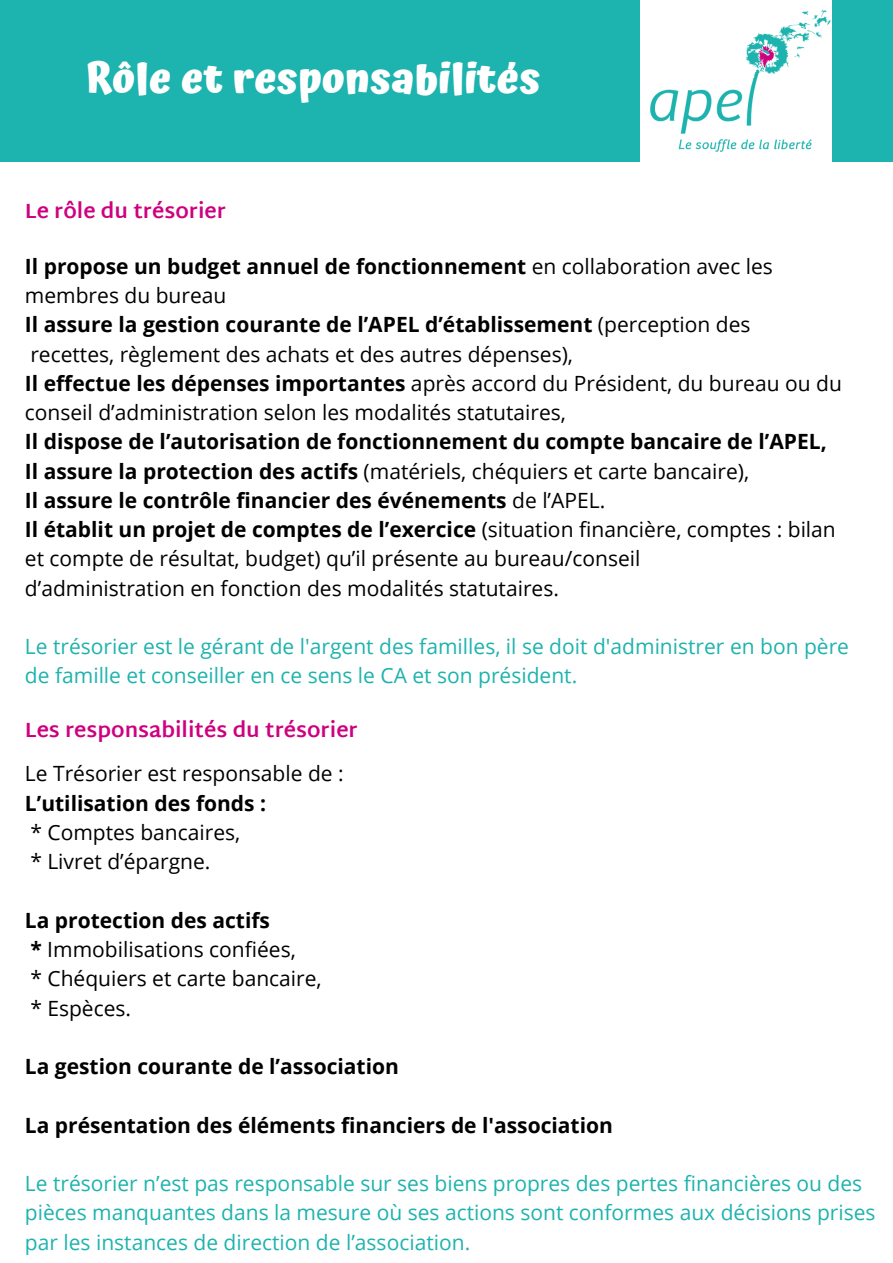
<style>
.page{position:relative;width:893px;height:1263px;background:#fff}
.page>*{position:absolute;margin:0;border:0;box-sizing:border-box;transform-origin:0 0}
.t1{font:700 42px "Atma";color:#fff}
.t2{font:21px/29.2px "Open Sans";color:#000}
.t3{font:21px/29.2px "Open Sans";color:#1db3ae}
.t4{font:700 21px "Open Sans";color:#000}
.t5{font:700 21px "Martel Sans";color:#ce007f}
.s1{font-weight:700}
</style>
<div class="page">
<div style="left:0;top:0;width:893px;height:162px;background:#1db3ae"></div>
<div style="left:640px;top:0;width:191px;height:168px;background:#fff"></div>
<img style="left:651px;top:11px;width:180px;height:140px">
<h1 class="t1" style="left:85px;top:54px;width:456px">Rôle et responsabilités</h1>
<p class="t5" style="left:25px;top:199px;width:203px">Le rôle du trésorier</p>
<p class="t2" style="left:25px;top:251px;width:818px"><span class="s1">Il propose un budget annuel de fonctionnement</span> en collaboration avec les membres du bureau<br><span class="s1">Il assure la gestion courante de l’APEL d’établissement</span> (perception des<br>recettes, règlement des achats et des autres dépenses),<br><span class="s1">Il effectue les dépenses importantes</span> après accord du Président, du bureau ou du conseil d’administration selon les modalités statutaires,</p>
<p class="t2" style="left:25px;top:427px;width:812px"><span class="s1">Il dispose de l’autorisation de fonctionnement du compte bancaire de l’APEL, Il assure la protection des actifs</span> (matériels, chéquiers et carte bancaire),<br><span class="s1">Il assure le contrôle financier des événements</span> de l’APEL.<br><span class="s1">Il établit un projet de comptes de l’exercice</span> (situation financière, comptes : bilan et compte de résultat, budget) qu’il présente au bureau/conseil<br>d’administration en fonction des modalités statutaires.</p>
<p class="t3" style="left:25px;top:631px;width:825px">Le trésorier est le gérant de l'argent des familles, il se doit d'administrer en bon père de famille et conseiller en ce sens le CA et son président.</p>
<p class="t5" style="left:25px;top:718px;width:334px">Les responsabilités du trésorier</p>
<p class="t2" style="left:25px;top:759px;width:320px">Le Trésorier est responsable de :</p>
<p class="t4" style="left:25px;top:788px;width:243px">L’utilisation des fonds :</p>
<p class="t2" style="left:30px;top:817px;width:211px">* Comptes bancaires, * Livret d’épargne.</p>
<p class="t2" style="left:25px;top:905px;width:298px"><span class="s1">La protection des actifs<br>*</span> Immobilisations confiées,<br>* Chéquiers et carte bancaire, * Espèces.</p>
<p class="t4" style="left:25px;top:1051px;width:375px">La gestion courante de l’association</p>
<p class="t4" style="left:25px;top:1110px;width:589px">La présentation des éléments financiers de l'association</p>
<p class="t3" style="left:25px;top:1168px;width:852px">Le trésorier n’est pas responsable sur ses biens propres des pertes financières ou des pièces manquantes dans la mesure où ses actions sont conformes aux décisions prises par les instances de direction de l’association.</p>
</div>
